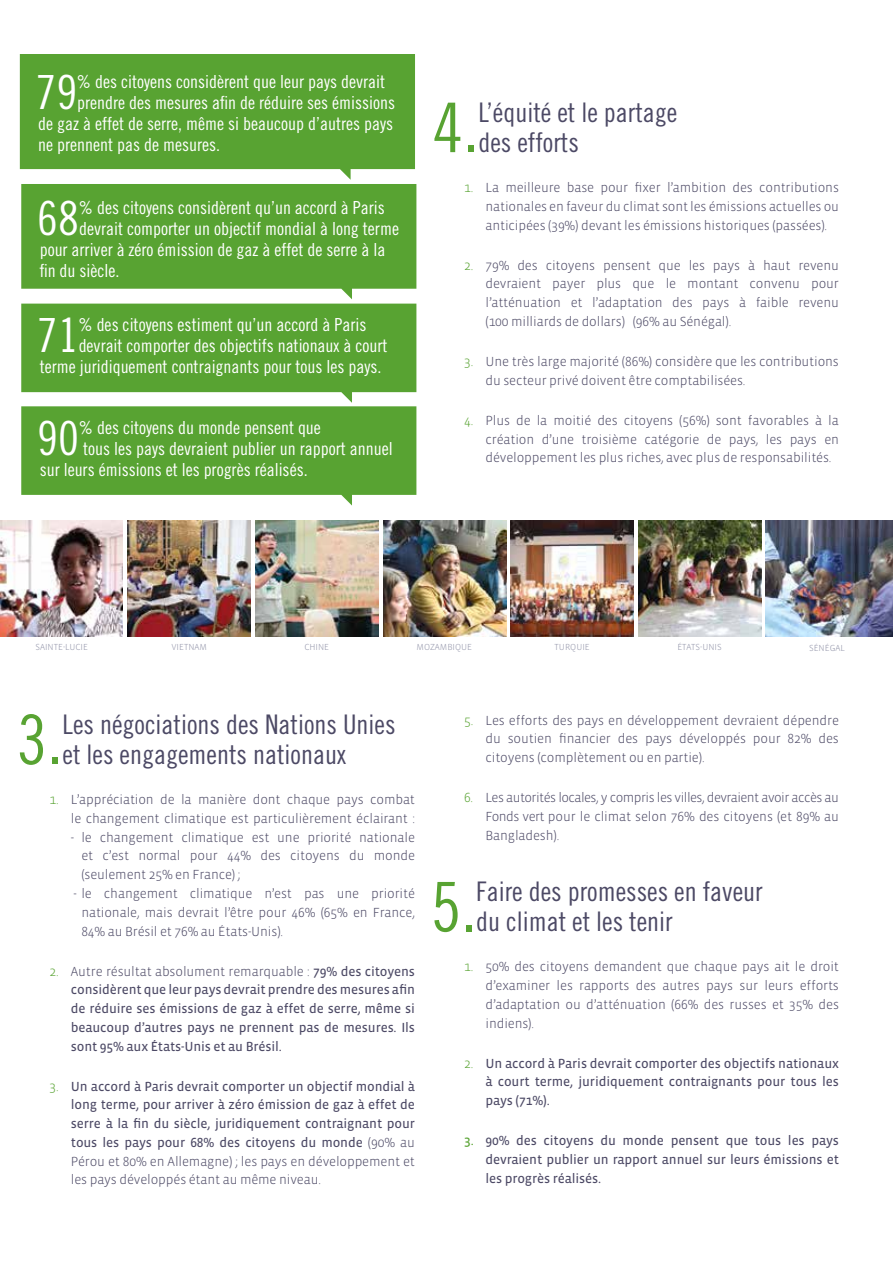
<style>
.page{position:relative;width:893px;height:1263px;background:#fff}
.page>*{position:absolute;margin:0;border:0;box-sizing:border-box;transform-origin:0 0}
.t1{font:68.55px "Trade Gothic Cond Eighteen";color:#58a332}
.t2{font:47.1px "Trade Gothic Cond Eighteen";color:#fff}
.t3{font:27px/30px "Trade Gothic Cond Eighteen";color:#4c4965}
.t4{font:18px "Trade Gothic Cond Eighteen";color:#fff}
.t5{font:300 13.5px/18.8px "Vista Sans OT";letter-spacing:-.01em;color:#4c4965;text-align:justify}
.t6{font:13.5px/18.8px "Vista Sans OT";letter-spacing:-.01em;color:#4c4965;text-align:justify}
.t7{font:300 9px "Vista Sans OT";color:#9496aa}
.s1{color:#58a332}
.s2{font-weight:300;color:#58a332}
.s3{font-weight:300}
</style>
<div class="page">
<svg style="left:21px;top:304px;width:395px;height:201px;background:#6cae4a"></svg>
<svg style="left:20px;top:54px;width:395px;height:126px;background:#66aa43"></svg>
<svg style="left:21px;top:184px;width:395px;height:115px;background:#66ab44"></svg>
<img style="left:766px;top:521px;width:127px;height:115px">
<img style="left:0;top:521px;width:123px;height:115px">
<img style="left:383px;top:521px;width:123px;height:115px">
<img style="left:255px;top:521px;width:123px;height:115px">
<img style="left:638px;top:521px;width:123px;height:115px">
<img style="left:510px;top:521px;width:123px;height:115px">
<img style="left:128px;top:521px;width:123px;height:115px">
<h2 class="t2" style="left:35px;top:65px;width:43px">79</h2>
<h3 class="t4" style="left:77px;top:71px;width:309px">% des citoyens considèrent que leur pays devrait</h3>
<h3 class="t4" style="left:77px;top:92px;width:319px">prendre des mesures afin de réduire ses émissions</h3>
<h3 class="t4" style="left:38px;top:113px;width:356px">de gaz à effet de serre, même si beaucoup d’autres pays</h3>
<h3 class="t4" style="left:38px;top:134px;width:183px">ne prennent pas de mesures.</h3>
<h2 class="t2" style="left:37px;top:191px;width:43px">68</h2>
<h3 class="t4" style="left:79px;top:197px;width:307px">% des citoyens considèrent qu’un accord à Paris</h3>
<h3 class="t4" style="left:79px;top:218px;width:321px">devrait comporter un objectif mondial à long terme</h3>
<h3 class="t4" style="left:40px;top:239px;width:347px">pour arriver à zéro émission de gaz à effet de serre à la</h3>
<h3 class="t4" style="left:40px;top:260px;width:81px">fin du siècle.</h3>
<h2 class="t2" style="left:37px;top:307px;width:43px">71</h2>
<h3 class="t4" style="left:79px;top:314px;width:289px">% des citoyens estiment qu’un accord à Paris</h3>
<h3 class="t4" style="left:79px;top:335px;width:310px">devrait comporter des objectifs nationaux à court</h3>
<h3 class="t4" style="left:40px;top:356px;width:343px">terme juridiquement contraignants pour tous les pays.</h3>
<h2 class="t2" style="left:37px;top:410px;width:43px">90</h2>
<h3 class="t4" style="left:79px;top:417px;width:243px">% des citoyens du monde pensent que</h3>
<h3 class="t4" style="left:83px;top:438px;width:311px">tous les pays devraient publier un rapport annuel</h3>
<h3 class="t4" style="left:40px;top:459px;width:269px">sur leurs émissions et les progrès réalisés.</h3>
<h1 class="t1" style="left:433px;top:87px;width:47px">4.</h1>
<h3 class="t3" style="left:478px;top:97px;width:200px">L’équité et le partage des efforts</h3>
<p class="t5" style="left:485px;top:178px;width:355px;text-indent:-21px"><span class="s1">1.</span> La meilleure base pour fixer l’ambition des contributions nationales en faveur du climat sont les émissions actuelles ou anticipées (39%) devant les émissions historiques (passées).</p>
<p class="t5" style="left:485px;top:256px;width:355px;text-indent:-21px"><span class="s1">2.</span> 79% des citoyens pensent que les pays à haut revenu devraient payer plus que le montant convenu pour l’atténuation et l’adaptation des pays à faible revenu (100 milliards de dollars) (96% au Sénégal).</p>
<p class="t5" style="left:485px;top:352px;width:355px;text-indent:-21px"><span class="s1">3.</span> Une très large majorité (86%) considère que les contributions du secteur privé doivent être comptabilisées.</p>
<p class="t5" style="left:485px;top:411px;width:355px;text-indent:-21px"><span class="s1">4.</span> Plus de la moitié des citoyens (56%) sont favorables à la création d’une troisième catégorie de pays, les pays en développement les plus riches, avec plus de responsabilités.</p>
<p class="t7" style="left:35px;top:642px;width:54px">SAINTE-LUCIE</p>
<p class="t7" style="left:171px;top:642px;width:37px">VIETNAM</p>
<p class="t7" style="left:304px;top:642px;width:26px">CHINE</p>
<p class="t7" style="left:417px;top:642px;width:57px">MOZAMBIQUE</p>
<p class="t7" style="left:555px;top:642px;width:37px">TURQUIE</p>
<p class="t7" style="left:677px;top:642px;width:46px">ÉTATS-UNIS</p>
<p class="t7" style="left:809px;top:643px;width:37px">SÉNÉGAL</p>
<h1 class="t1" style="left:17px;top:699px;width:47px">3.</h1>
<h3 class="t3" style="left:63px;top:709px;width:334px">Les négociations des Nations Unies et les engagements nationaux</h3>
<p class="t5" style="left:50px;top:790px;width:367px;text-align:right"><span class="s1">1.</span> L’appréciation de la manière dont chaque pays combat le changement climatique est particulièrement éclairant :</p>
<p class="t5" style="left:81px;top:828px;width:335px;text-indent:-10px">- le changement climatique est une priorité nationale et c’est normal pour 44% des citoyens du monde (seulement 25% en France) ;</p>
<p class="t5" style="left:81px;top:884px;width:335px;text-indent:-8px">- le changement climatique n’est pas une priorité nationale, mais devrait l’être pour 46% (65% en France, 84% au Brésil et 76% au États-Unis).</p>
<p class="t6" style="left:71px;top:962px;width:346px;text-indent:-21px"><span class="s2">2.</span> <span class="s3">Autre résultat absolument remarquable :</span> 79% des citoyens considèrent que leur pays devrait prendre des mesures afin de réduire ses émissions de gaz à effet de serre, même si beaucoup d’autres pays ne prennent pas de mesures. Ils sont 95% aux États-Unis et au Brésil.</p>
<p class="t6" style="left:71px;top:1077px;width:346px;text-indent:-21px"><span class="s2">3.</span> Un accord à Paris devrait comporter un objectif mondial à long terme, pour arriver à zéro émission de gaz à effet de serre à la fin du siècle, juridiquement contraignant pour tous les pays pour 68% des citoyens du monde <span class="s3">(90% au Pérou et 80% en Allemagne) ; les pays en développement et les pays développés étant au même niveau.</span></p>
<p class="t5" style="left:485px;top:711px;width:355px;text-indent:-21px"><span class="s1">5.</span> Les efforts des pays en développement devraient dépendre du soutien financier des pays développés pour 82% des citoyens (complètement ou en partie).</p>
<p class="t5" style="left:485px;top:788px;width:355px;text-indent:-21px"><span class="s1">6.</span> Les autorités locales, y compris les villes, devraient avoir accès au Fonds vert pour le climat selon 76% des citoyens (et 89% au Bangladesh).</p>
<h1 class="t1" style="left:431px;top:866px;width:47px">5.</h1>
<h3 class="t3" style="left:476px;top:876px;width:288px">Faire des promesses en faveur du climat et les tenir</h3>
<p class="t5" style="left:485px;top:958px;width:355px;text-indent:-21px"><span class="s1">1.</span> 50% des citoyens demandent que chaque pays ait le droit d’examiner les rapports des autres pays sur leurs efforts d’adaptation ou d’atténuation (66% des russes et 35% des indiens).</p>
<p class="t6" style="left:485px;top:1054px;width:355px;text-indent:-21px"><span class="s2">2.</span> Un accord à Paris devrait comporter des objectifs nationaux à court terme, juridiquement contraignants pour tous les pays (71%).</p>
<p class="t6" style="left:485px;top:1131px;width:355px;text-indent:-21px"><span class="s1">3.</span> 90% des citoyens du monde pensent que tous les pays devraient publier un rapport annuel sur leurs émissions et les progrès réalisés.</p>
</div>
